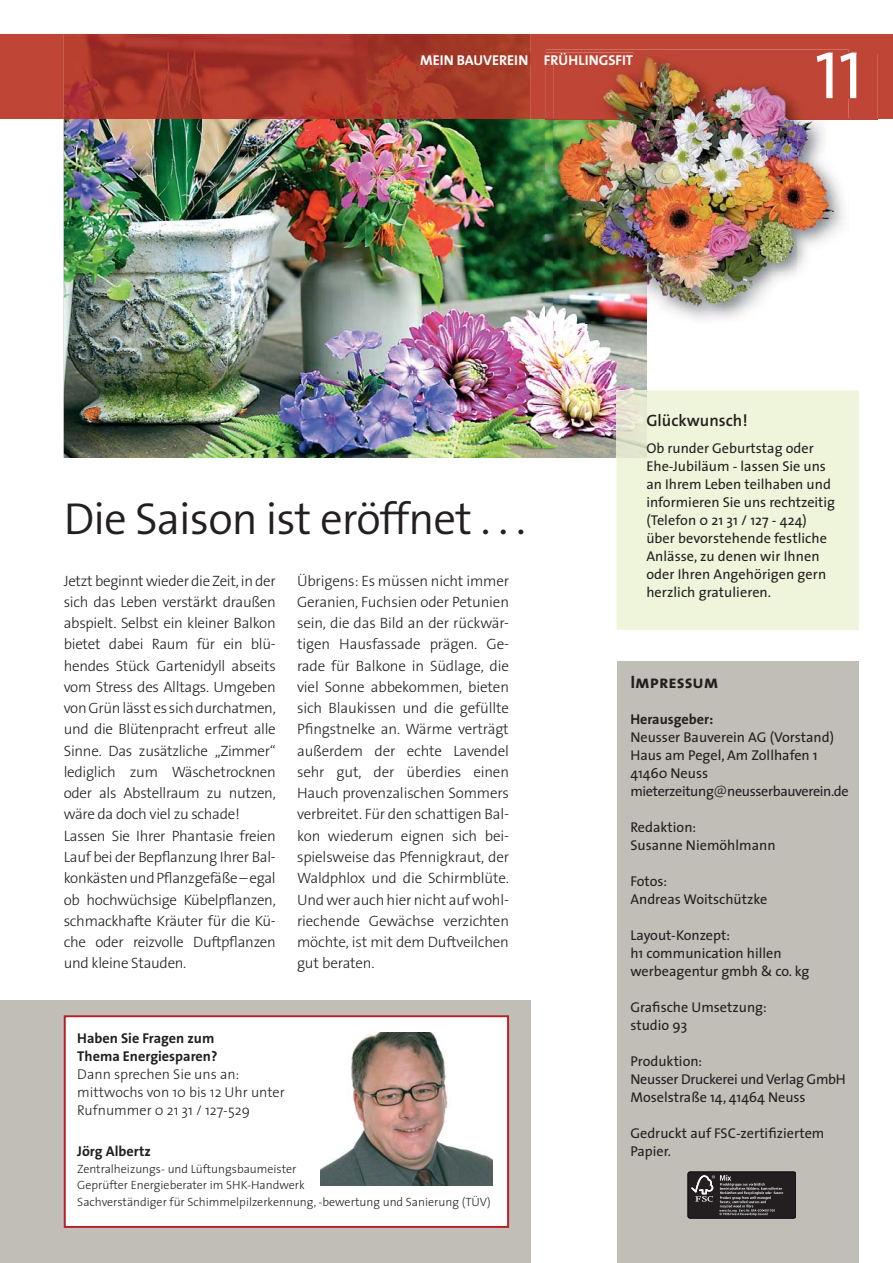
<style>
.page{position:relative;width:893px;height:1263px;background:#fff}
.page>*{position:absolute;margin:0;border:0;box-sizing:border-box;transform-origin:0 0}
.t1{font:300 45px "The Sans B4";letter-spacing:-.02em;color:#231f20}
.t2{font:18px "The Sans Bold Caps";color:#231f20}
.t3{font:600 16.5px "The Sans B6";color:#231f20}
.t4{font:300 15px/21.3px "The Sans B3";letter-spacing:-.02em;color:#231f20}
.t5{font:14.25px/18px "The Sans";color:#231f20}
.t6{font:300 14.25px/18px "The Sans";color:#231f20}
.t7{font:700 14.25px/18px "The Sans B7";color:#231f20}
.t8{font:700 14.25px "The Sans B7";color:#fff}
.t9{font:300 12px/16.5px "The Sans";color:#231f20}
.s1{font-family:"The Sans B3";font-weight:300}
</style>
<div class="page">
<img style="left:64px;top:119px;width:583px;height:339px">
<div style="left:617px;top:661px;width:242px;height:602px;background:#c0beb7"></div>
<svg style="left:0;top:34px;width:530px;height:85px;background:#ac392b"></svg>
<img style="left:421px;top:53px;width:109px;height:12px">
<div style="left:616px;top:390px;width:243px;height:240px;background:#eff5db"></div>
<img style="left:616px;top:390px;width:31px;height:68px">
<div style="left:688px;top:1172px;width:108px;height:46px;background:#231f20;border-radius:2px"></div>
<div style="left:688px;top:1172px;width:108px;height:46px;border:1px solid #0a050b;border-radius:2px"></div>
<svg style="left:691px;top:1175px;width:92px;height:41px"></svg>
<div style="left:0;top:1000px;width:530px;height:263px;background:#c0beb7"></div>
<div style="left:64px;top:1015px;width:445px;height:213px;background:#fff"></div>
<img style="left:321px;top:1032px;width:171px;height:153px">
<img style="left:546px;top:120px;width:285px;height:203px">
<div style="left:530px;top:34px;width:363px;height:86px;background:#bf4636"></div>
<img style="left:817px;top:53px;width:31px;height:1px">
<img style="left:546px;top:53px;width:87px;height:12px">
<img style="left:831px;top:175px;width:13px;height:60px">
<img style="left:553px;top:322px;width:278px;height:8px">
<img style="left:848px;top:119px;width:30px;height:1px">
<img style="left:553px;top:54px;width:325px;height:65px">
<img style="left:817px;top:54px;width:39px;height:44px">
<img style="left:647px;top:119px;width:201px;height:1px">
<img style="left:553px;top:119px;width:94px;height:1px">
<img style="left:553px;top:54px;width:80px;height:11px">
<p class="t8" style="left:420px;top:53px;width:110px">MEIN BAUVEREIN</p>
<p class="t8" style="left:544px;top:53px;width:91px">FRÜHLINGSFIT</p>
<h1 class="t1" style="left:64px;top:496px;width:464px">Die Saison ist eröffnet . . .</h1>
<p class="t4" style="left:64px;top:570px;width:213px">Jetzt beginnt wieder die Zeit, in der sich das Leben verstärkt draußen abspielt. Selbst ein kleiner Balkon bietet dabei Raum für ein blü&shy;hendes Stück Gartenidyll abseits vom Stress des Alltags. Umgeben von Grün lässt es sich durchatmen, und die Blütenpracht erfreut alle<br>Sinne. Das zusätzliche „Zimmer“ lediglich zum Wäschetrocknen oder als Abstellraum zu nutzen, wäre da doch viel zu schade!<br>Lassen Sie Ihrer Phantasie freien<br>Lauf bei der Bepflanzung Ihrer Bal&shy;konkästen und Pflanzgefäße – egal ob hochwüchsige Kübelpflanzen, schmackhafte Kräuter für die Kü&shy;che oder reizvolle Duftpflanzen und kleine Stauden.</p>
<p class="t4" style="left:297px;top:570px;width:213px;text-align:justify">Übrigens: Es müssen nicht immer Geranien, Fuchsien oder Petunien sein, die das Bild an der rückwär&shy;tigen Hausfassade prägen. Ge&shy;rade für Balkone in Südlage, die viel Sonne abbekommen, bieten sich Blaukissen und die gefüllte Pfingstnelke an. Wärme verträgt außerdem der echte Lavendel sehr gut, der überdies einen Hauch provenzalischen Sommers verbreitet. Für den schattigen Bal&shy;kon wiederum eignen sich bei&shy;spielsweise das Pfennigkraut, der Waldphlox und die Schirmblüte.<br>Und wer auch hier nicht auf wohl&shy;riechende Gewächse verzichten möchte, ist mit dem Duftveilchen gut beraten.</p>
<p class="t7" style="left:77px;top:1029px;width:142px">Haben Sie Fragen zum<br>Thema Energiesparen?</p>
<p class="t6" style="left:77px;top:1066px;width:209px">Dann sprechen Sie uns an: mittwochs von 10 bis 12 Uhr unter<br>Rufnummer 0 21 31 / 127-529</p>
<p class="t7" style="left:77px;top:1143px;width:75px">Jörg Albertz</p>
<p class="t9" style="left:77px;top:1161px;width:415px">Zentralheizungs- und Lüftungsbaumeister<br>Geprüfter Energieberater im SHK-Handwerk<br>Sachverständiger für Schimmelpilzerkennung, -bewertung und Sanierung (TÜV)</p>
<p class="t3" style="left:646px;top:412px;width:103px">Glückwunsch!</p>
<p class="t5" style="left:646px;top:440px;width:190px">Ob runder Geburtstag oder<br>Ehe-Jubiläum - lassen Sie uns an Ihrem Leben teilhaben und informieren Sie uns rechtzeitig (Telefon 0 21 31 / 127 - 424) über bevorstehende festliche<br>Anlässe, zu denen wir Ihnen oder Ihren Angehörigen gern herzlich gratulieren.</p>
<p class="t2" style="left:630px;top:671px;width:90px">Impressum</p>
<p class="t7" style="left:630px;top:711px;width:84px">Herausgeber:</p>
<p class="t5" style="left:630px;top:729px;width:220px">Neusser Bauverein AG (Vorstand)<br>Haus am Pegel, Am Zollhafen 1<br>41460 Neuss mieterzeitung<span class="s1">@</span>neusserbauverein.de</p>
<p class="t5" style="left:630px;top:819px;width:147px">Redaktion:<br>Susanne Niemöhlmann</p>
<p class="t5" style="left:630px;top:873px;width:138px">Fotos:<br>Andreas Woitschützke</p>
<p class="t5" style="left:630px;top:927px;width:181px">Layout-Konzept:<br>h1 communication hillen werbeagentur gmbh &amp; co. kg</p>
<p class="t5" style="left:630px;top:999px;width:138px">Grafische Umsetzung: studio 93</p>
<p class="t5" style="left:630px;top:1053px;width:217px">Produktion:<br>Neusser Druckerei und Verlag GmbH<br>Moselstraße 14, 41464 Neuss</p>
<p class="t5" style="left:630px;top:1125px;width:196px">Gedruckt auf FSC-zertifiziertem<br>Papier.</p>
</div>
